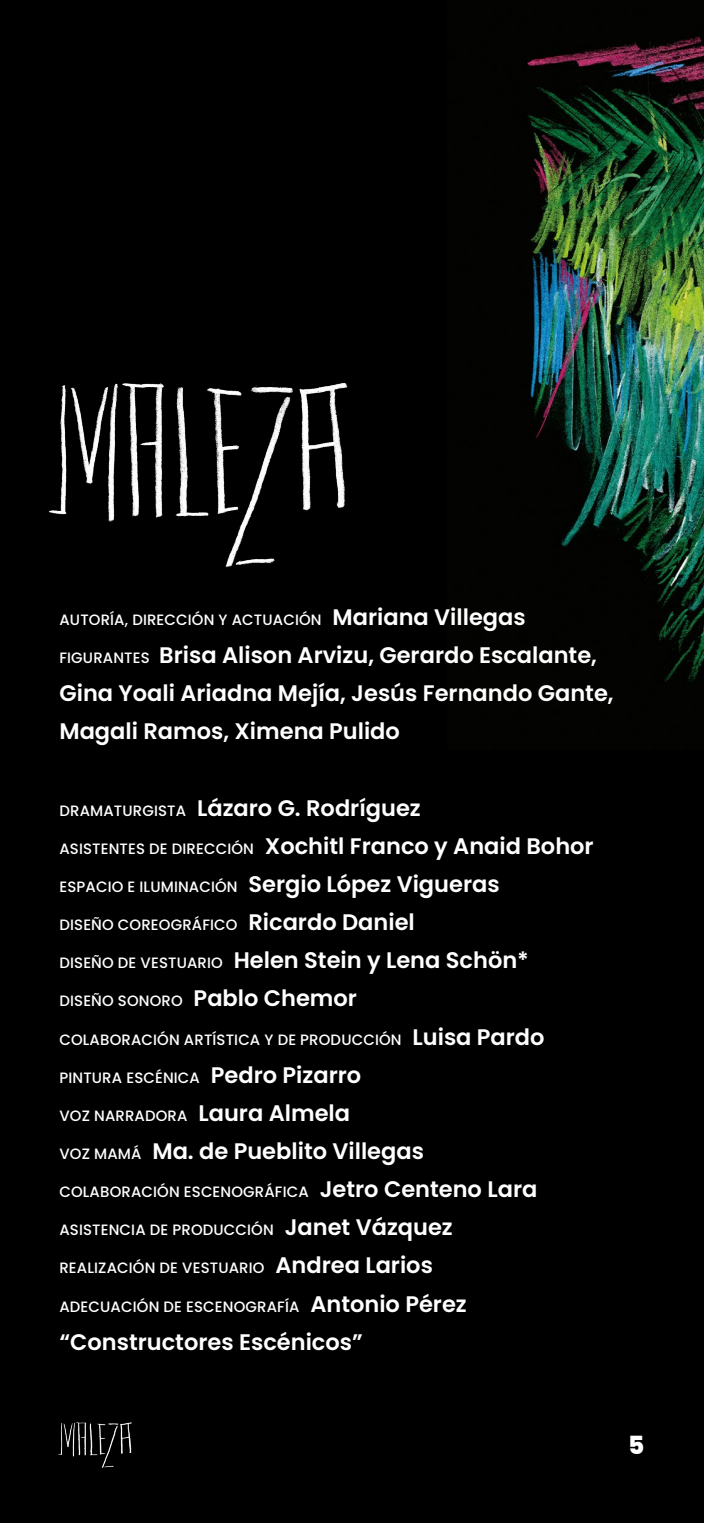
<style>
.page{position:relative;width:704px;height:1523px;background:#fff}
.page>*{position:absolute;margin:0;border:0;box-sizing:border-box;transform-origin:0 0}
.t1{font:800 25px "Poppins";color:#fff}
.t2{font:600 22.5px/38.1px "Poppins";color:#fff}
.t3{font:500 15px "Poppins";letter-spacing:.01em;color:#fff}
.s1{font-weight:600;font-size:22.5px}
.s2{font-weight:500;font-size:15px}
</style>
<div class="page">
<div style="left:0;top:0;width:703px;height:1522px;background:#000"></div>
<img style="left:524px;top:36px;width:179px;height:646px">
<img style="left:48px;top:383px;width:300px;height:185px">
<img style="left:58px;top:1422px;width:74px;height:46px">
<p class="t3" style="left:59px;top:611px;width:467px">AUTORÍA, DIRECCIÓN Y ACTUACIÓN <span class="s1">Mariana Villegas</span></p>
<h2 class="t2" style="left:59px;top:636px;width:555px"><span class="s2">FIGURANTES</span> Brisa Alison Arvizu, Gerardo Escalante,<br>Gina Yoali Ariadna Mejía, Jesús Fernando Gante,<br>Magali Ramos, Ximena Pulido</h2>
<h2 class="t2" style="left:59px;top:789px;width:535px"><span class="s2">DRAMATURGISTA</span> Lázaro G. Rodríguez<br><span class="s2">ASISTENTES DE DIRECCIÓN</span> Xochitl Franco y Anaid Bohor</h2>
<p class="t3" style="left:59px;top:878px;width:441px">ESPACIO E ILUMINACIÓN <span class="s1">Sergio López Vigueras</span></p>
<p class="t3" style="left:59px;top:916px;width:356px">DISEÑO COREOGRÁFICO <span class="s1">Ricardo Daniel</span></p>
<h2 class="t2" style="left:59px;top:941px;width:470px"><span class="s2">DISEÑO DE VESTUARIO</span> Helen Stein y Lena Schön*</h2>
<p class="t3" style="left:59px;top:992px;width:299px">DISEÑO SONORO <span class="s1">Pablo Chemor</span></p>
<p class="t3" style="left:59px;top:1030px;width:486px">COLABORACIÓN ARTÍSTICA Y DE PRODUCCIÓN <span class="s1">Luisa Pardo</span></p>
<p class="t3" style="left:59px;top:1068px;width:303px">PINTURA ESCÉNICA <span class="s1">Pedro Pizarro</span></p>
<p class="t3" style="left:59px;top:1106px;width:292px">VOZ NARRADORA <span class="s1">Laura Almela</span></p>
<h2 class="t2" style="left:59px;top:1132px;width:366px"><span class="s2">VOZ MAMÁ</span> Ma. de Pueblito Villegas</h2>
<p class="t3" style="left:59px;top:1183px;width:479px">COLABORACIÓN ESCENOGRÁFICA <span class="s1">Jetro Centeno Lara</span></p>
<p class="t3" style="left:59px;top:1221px;width:394px">ASISTENCIA DE PRODUCCIÓN <span class="s1">Janet Vázquez</span></p>
<p class="t3" style="left:59px;top:1259px;width:375px">REALIZACIÓN DE VESTUARIO <span class="s1">Andrea Larios</span></p>
<p class="t3" style="left:59px;top:1297px;width:408px">ADECUACIÓN DE ESCENOGRAFÍA <span class="s1">Antonio Pérez</span></p>
<h2 class="t2" style="left:59px;top:1322px;width:305px">“Constructores Escénicos”</h2>
<h1 class="t1" style="left:628px;top:1430px;width:18px">5</h1>
</div>
